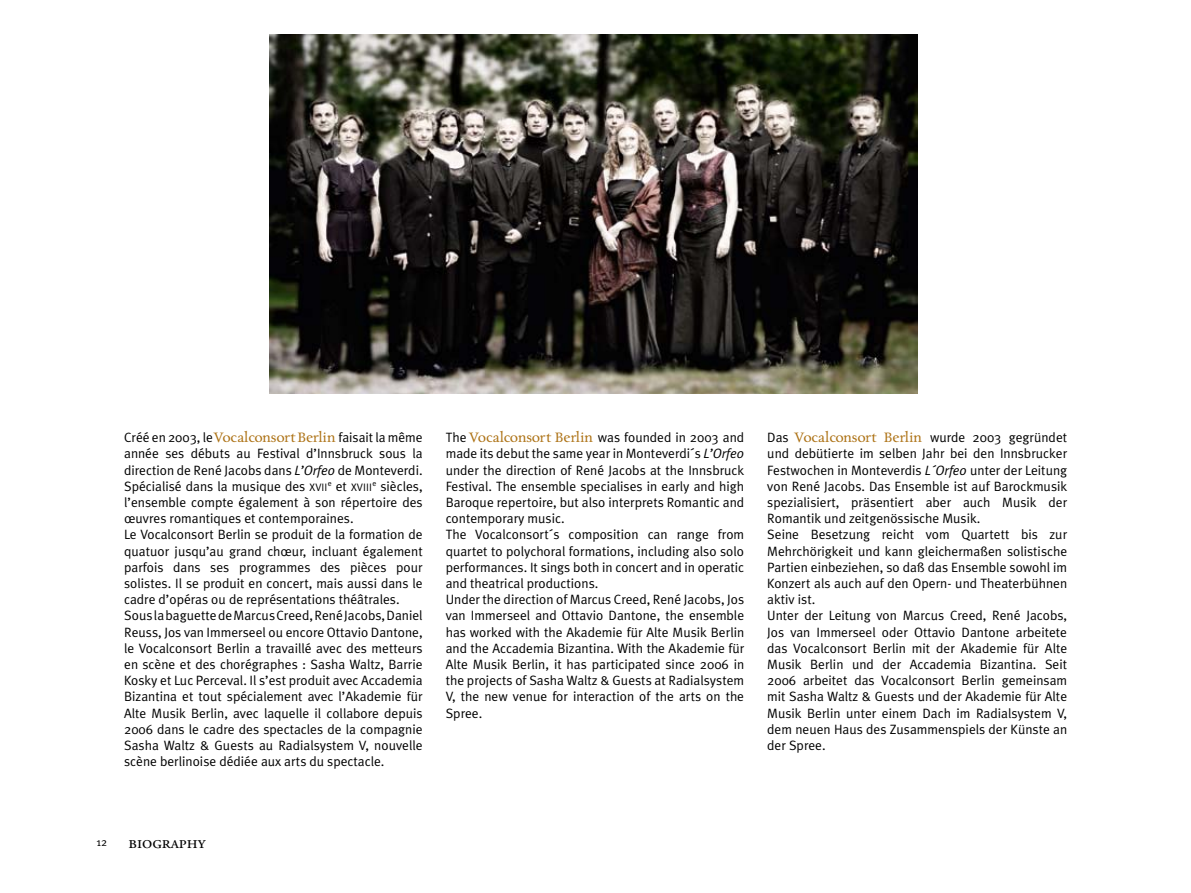
<style>
.page{position:relative;width:1191px;height:893px;background:#fff}
.page>*{position:absolute;margin:0;border:0;box-sizing:border-box;transform-origin:0 0}
.t1{font:18px "Adobe Garamond Pro";color:#000}
.t2{font:13.5px/16.2px "Meta Plus Normal";color:#000;text-align:justify}
.t3{font:11.25px "Meta Plus Normal";color:#000}
.s1{font-family:"Charpentier Renaissance Pro";font-size:16.5px;color:#ad7215}
.s2{font-style:italic}
.s3{font-family:"Meta Plus Normal Roman SC800";font-size:10.8px}
</style>
<div class="page">
<img style="left:269px;top:34px;width:648px;height:360px">
<p class="t2" style="left:124px;top:429px;width:300px">Créé en 2003, le <span class="s1">Vocalconsort Berlin</span> faisait la même année ses débuts au Festival d’Innsbruck sous la direction de René Jacobs dans <span class="s2">L’Orfeo</span> de Monteverdi.<br>Spécialisé dans la musique des <span class="s3">XVII</span><sup>e</sup> et <span class="s3">XVIII</span><sup>e</sup> siècles, l’ensemble compte également à son répertoire des œuvres romantiques et contemporaines.</p>
<p class="t2" style="left:124px;top:526px;width:300px">Le Vocalconsort Berlin se produit de la formation de quatuor jusqu’au grand chœur, incluant également parfois dans ses programmes des pièces pour solistes. Il se produit en concert, mais aussi dans le cadre d’opéras ou de représentations théâtrales.</p>
<p class="t2" style="left:124px;top:607px;width:300px">SouslabaguettedeMarcusCreed,RenéJacobs,Daniel Reuss, Jos van Immerseel ou encore Ottavio Dantone, le Vocalconsort Berlin a travaillé avec des metteurs en scène et des chorégraphes : Sasha Waltz, Barrie Kosky et Luc Perceval. Il s’est produit avec Accademia Bizantina et tout spécialement avec l’Akademie für Alte Musik Berlin, avec laquelle il collabore depuis 2006 dans le cadre des spectacles de la compagnie Sasha Waltz &amp; Guests au Radialsystem V, nouvelle scène berlinoise dédiée aux arts du spectacle.</p>
<p class="t2" style="left:446px;top:429px;width:300px">The <span class="s1">Vocalconsort Berlin</span> was founded in 2003 and made its debut the same year in Monteverdi´s <span class="s2">L’Orfeo </span>under the direction of René Jacobs at the Innsbruck Festival. The ensemble specialises in early and high Baroque repertoire, but also interprets Romantic and contemporary music.</p>
<p class="t2" style="left:446px;top:526px;width:300px">The Vocalconsort´s composition can range from quartet to polychoral formations, including also solo performances. It sings both in concert and in operatic and theatrical productions.</p>
<p class="t2" style="left:446px;top:591px;width:300px">Under the direction of Marcus Creed, René Jacobs, Jos van Immerseel and Ottavio Dantone, the ensemble has worked with the Akademie für Alte Musik Berlin and the Accademia Bizantina. With the Akademie für Alte Musik Berlin, it has participated since 2006 in the projects of Sasha Waltz &amp; Guests at Radialsystem V, the new venue for interaction of the arts on the Spree.</p>
<p class="t2" style="left:767px;top:429px;width:301px">Das <span class="s1">Vocalconsort Berlin</span> wurde 2003 gegründet und debütierte im selben Jahr bei den Innsbrucker Festwochen in Monteverdis <span class="s2">L´Orfeo</span> unter der Leitung von René Jacobs. Das Ensemble ist auf Barockmusik spezialisiert, präsentiert aber auch Musik der Romantik und zeitgenössische Musik.</p>
<p class="t2" style="left:767px;top:526px;width:301px">Seine Besetzung reicht vom Quartett bis zur Mehrchörigkeit und kann gleichermaßen solistische Partien einbeziehen, so daß das Ensemble sowohl im Konzert als auch auf den Opern- und Theaterbühnen aktiv ist.</p>
<p class="t2" style="left:767px;top:607px;width:301px">Unter der Leitung von Marcus Creed, René Jacobs, Jos van Immerseel oder Ottavio Dantone arbeitete das Vocalconsort Berlin mit der Akademie für Alte Musik Berlin und der Accademia Bizantina. Seit 2006 arbeitet das Vocalconsort Berlin gemeinsam mit Sasha Waltz &amp; Guests und der Akademie für Alte Musik Berlin unter einem Dach im Radialsystem V, dem neuen Haus des Zusammenspiels der Künste an der Spree.</p>
<p class="t3" style="left:97px;top:836px;width:12px">12</p>
<p class="t1" style="left:128px;top:832px;width:79px">biography</p>
</div>
